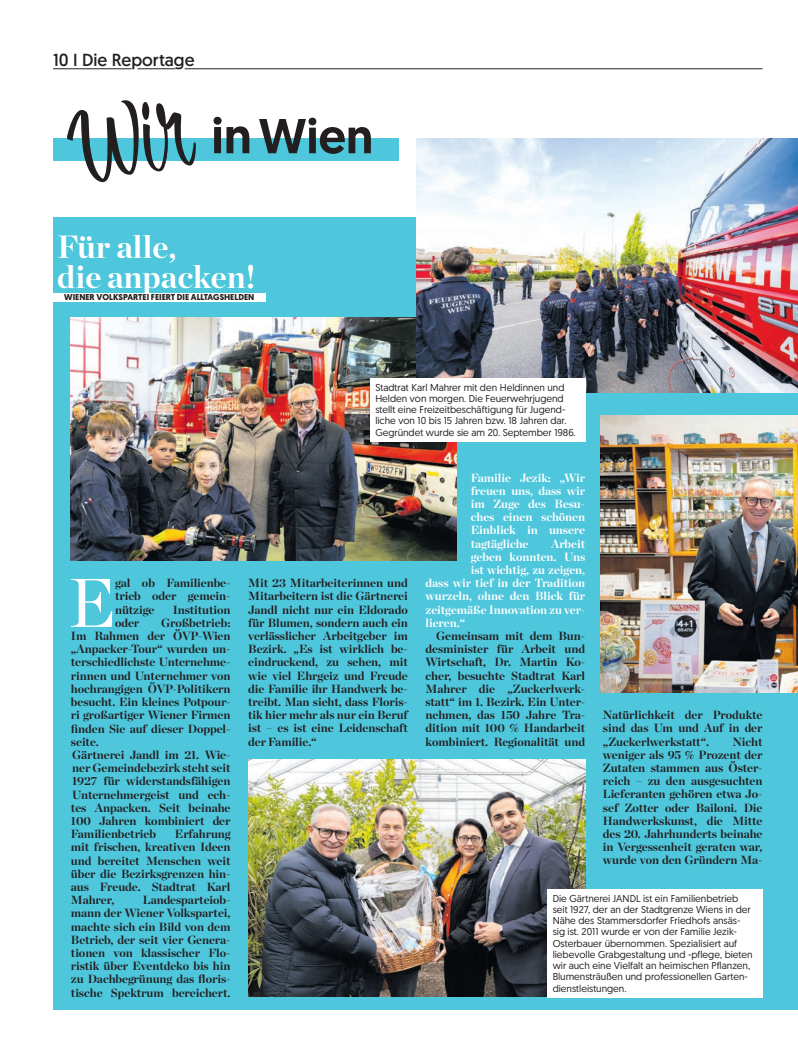
<style>
.page{position:relative;width:798px;height:1063px;background:#fff}
.page>*{position:absolute;margin:0;border:0;box-sizing:border-box;transform-origin:0 0}
.t1{font:68.75px "Chronicle Display";color:#fff}
.t2{font:700 32.12px/30.2px "Chronicle Display";color:#fff}
.t3{font:17.5px "Geomanist";color:#231f20}
.t4{font:700 11.88px/13.2px "Chronicle Display";letter-spacing:-.005em;color:#231f20;text-align:justify}
.t5{font:700 11.88px/13.2px "Chronicle Display";letter-spacing:-.005em;color:#fff;text-align:justify}
.t6{font:10px/11.2px "Geomanist";color:#231f20}
.t7{font:700 8.5px "Geomanist";color:#231f20}
</style>
<div class="page">
<div style="left:53px;top:217px;width:744px;height:793px;background:#4ec6dc"></div>
<hr style="left:53px;top:68px;width:78px;height:1px;background:#231f20">
<hr style="left:142px;top:68px;width:32px;height:1px;background:#231f20">
<hr style="left:185px;top:68px;width:577px;height:1px;background:#231f20">
<div style="left:53px;top:138px;width:346px;height:23px;background:#4ec6dc"></div>
<svg style="left:259px;top:118px;width:112px;height:36px"></svg>
<svg style="left:67px;top:100px;width:129px;height:82px"></svg>
<svg style="left:213px;top:117px;width:36px;height:36px"></svg>
<div style="left:53px;top:293px;width:212px;height:8px;background:#fff"></div>
<img style="left:248px;top:759px;width:337px;height:238px">
<div style="left:547px;top:890px;width:215px;height:108px;background:#fff"></div>
<img style="left:71px;top:317px;width:385px;height:244px">
<img style="left:416px;top:138px;width:381px;height:254px">
<div style="left:370px;top:379px;width:215px;height:63px;background:#fff"></div>
<img style="left:600px;top:416px;width:197px;height:277px">
<h3 class="t3" style="left:53px;top:49px;width:143px">10 I Die Reportage</h3>
<h2 class="t2" style="left:57px;top:229px;width:199px">Für alle,<br>die anpacken!</h2>
<p class="t7" style="left:64px;top:292px;width:192px">WIENER VOLKSPARTEI FEIERT DIE ALLTAGSHELDEN</p>
<p class="t6" style="left:375px;top:381px;width:202px">Stadtrat Karl Mahrer mit den Heldinnen und Helden von morgen. Die Feuerwehrjugend stellt eine Freizeitbeschäftigung für Jugend&shy;liche von 10 bis 15 Jahren bzw. 18 Jahren dar.<br>Gegründet wurde sie am 20. September 1986.</p>
<h1 class="t1" style="left:68px;top:550px;width:48px">E</h1>
<p class="t4" style="left:115px;top:576px;width:117px">gal ob Familienbe&shy;trieb oder gemein&shy;nützige</p>
<p class="t4" style="left:173px;top:602px;width:59px">Institution</p>
<p class="t4" style="left:71px;top:615px;width:161px;text-align:left;text-indent:90px">Großbetrieb:<br>Im Rahmen der ÖVP-Wien „Anpacker-Tour“ wurden un&shy;terschiedlichste Unternehme&shy;rinnen und Unternehmer von hochrangigen ÖVP-Politikern besucht. Ein kleines Potpour&shy;ri großartiger Wiener Firmen finden Sie auf dieser Doppel&shy;seite.<br>Gärtnerei Jandl im 21. Wie&shy;ner Gemeindebezirk steht seit<br>1927 für widerstandsfähigen<br>Unternehmergeist und ech&shy;tes Anpacken. Seit beinahe<br>100 Jahren kombiniert der<br>Familienbetrieb</p>
<p class="t4" style="left:115px;top:615px;width:26px">oder</p>
<p class="t4" style="left:71px;top:827px;width:161px;text-indent:104px">Erfahrung mit frischen, kreativen Ideen und bereitet Menschen weit über die Bezirksgrenzen hin&shy;aus Freude. Stadtrat Karl Mahrer,</p>
<p class="t4" style="left:71px;top:893px;width:161px;text-indent:72px">Landesparteiob&shy;mann der Wiener Volkspartei, machte sich ein Bild von dem Betrieb, der seit vier Genera&shy;tionen von klassischer Flo&shy;ristik über Eventdeko bis hin zu Dachbegrünung das floris&shy;tische Spektrum bereichert.</p>
<p class="t4" style="left:248px;top:576px;width:161px">Mit 23 Mitarbeiterinnen und Mitarbeitern ist die Gärtnerei Jandl nicht nur ein Eldorado für Blumen, sondern auch ein verlässlicher Arbeitgeber im Bezirk. „Es ist wirklich be&shy;eindruckend, zu sehen, mit wie viel Ehrgeiz und Freude die Familie ihr Handwerk be&shy;treibt. Man sieht, dass Floris&shy;tik hier mehr als nur ein Beruf ist – es ist eine Leidenschaft der Familie.“</p>
<p class="t5" style="left:470px;top:470px;width:116px">Familie Jezik: „Wir freuen uns, dass wir im Zuge des Besu&shy;ches einen schönen Einblick in unsere tagtägliche</p>
<p class="t5" style="left:550px;top:536px;width:36px">Arbeit</p>
<p class="t5" style="left:470px;top:549px;width:116px">geben konnten. Uns</p>
<p class="t5" style="left:470px;top:562px;width:116px">ist wichtig, zu zeigen,</p>
<p class="t5" style="left:425px;top:576px;width:161px">dass wir tief in der Tradition</p>
<p class="t5" style="left:425px;top:589px;width:161px">wurzeln, ohne den Blick für</p>
<p class="t5" style="left:425px;top:602px;width:161px">zeitgemäße Innovation zu ver-</p>
<p class="t5" style="left:425px;top:615px;width:41px">lieren.“</p>
<p class="t4" style="left:425px;top:628px;width:161px;text-indent:11px">Gemeinsam mit dem Bun&shy;desminister für Arbeit und Wirtschaft, Dr. Martin Ko&shy;cher, besuchte Stadtrat Karl Mahrer die „Zuckerlwerk&shy;statt“ im 1. Bezirk. Ein Unter&shy;nehmen, das 150 Jahre Tra&shy;dition mit 100 % Handarbeit kombiniert. Regionalität und</p>
<p class="t4" style="left:602px;top:708px;width:161px">Natürlichkeit der Produkte sind das Um und Auf in der „Zuckerlwerkstatt“.</p>
<p class="t4" style="left:602px;top:734px;width:161px;text-indent:129px">Nicht weniger als 95 % Prozent der Zutaten stammen aus Öster&shy;reich – zu den ausgesuchten Lieferanten gehören etwa Jo&shy;sef Zotter oder Bailoni. Die Handwerkskunst, die Mitte des 20. Jahrhunderts beinahe in Vergessenheit geraten war, wurde von den Gründern Ma-</p>
<p class="t6" style="left:552px;top:892px;width:201px">Die Gärtnerei JANDL ist ein Familienbetrieb seit 1927, der an der Stadtgrenze Wiens in der Nähe des Stammersdorfer Friedhofs ansäs&shy;sig ist. 2011 wurde er von der Familie Jezik-Osterbauer übernommen. Spezialisiert auf liebevolle Grabgestaltung und -pflege, bieten wir auch eine Vielfalt an heimischen Pflanzen, Blumensträußen und professionellen Garten&shy;dienstleistungen.</p>
</div>
